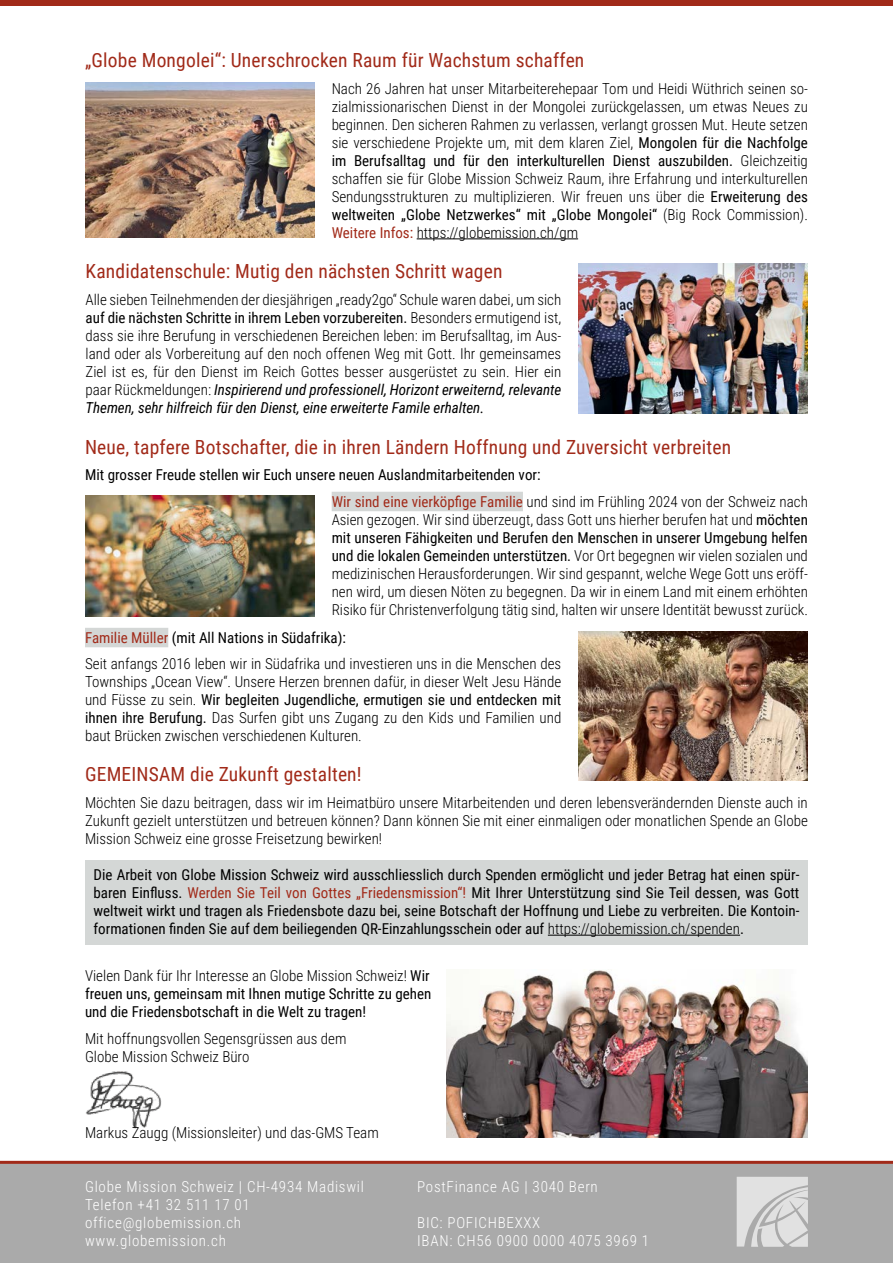
<style>
.page{position:relative;width:893px;height:1263px;background:#fff}
.page>*{position:absolute;margin:0;border:0;box-sizing:border-box;transform-origin:0 0}
.Titel_2{font:19.5px "Roboto Condensed";letter-spacing:.01em;color:#a12a19}
.Lauftext{font:300 15px/18px "Roboto Condensed";color:#000;text-align:justify}
.Lauftext-2{font:15px/18px "Roboto Condensed";color:#000;text-align:justify}
.t1{font:300 15px/18px "Roboto Condensed";letter-spacing:.05em;color:#fff}
.Lauftext_-_Links{font:15px/18px "Roboto Condensed";color:#000;text-align:justify}
.Lauftext_-_Links-2{font:300 15px/18px "Roboto Condensed";color:#000}
.s1{font-weight:400}
.s2{font-weight:400;color:#a12a19}
.s3{font-weight:400;font-style:italic}
.s4{color:#a12a19}
.s5{font-weight:300}
</style>
<div class="page">
<div style="left:0;top:1160px;width:893px;height:103px;background:#aaa"></div>
<svg style="left:737px;top:1177px;width:71px;height:70px"></svg>
<div style="left:0;top:0;width:893px;height:6px;background:#a12a19"></div>
<hr style="left:417px;top:238px;width:161px;height:1px;background:#000">
<div style="left:332px;top:492px;width:191px;height:19px;background:#d4d7d6"></div>
<img style="left:85px;top:83px;width:230px;height:154px">
<div style="left:85px;top:860px;width:723px;height:84px;background:#d4d7d6"></div>
<hr style="left:548px;top:935px;width:192px;height:1px;background:#000">
<img style="left:86px;top:1071px;width:76px;height:58px">
<img style="left:578px;top:264px;width:230px;height:149px">
<img style="left:85px;top:496px;width:230px;height:120px">
<div style="left:85px;top:628px;width:83px;height:19px;background:#d4d7d6"></div>
<img style="left:578px;top:632px;width:230px;height:149px">
<img style="left:446px;top:970px;width:362px;height:168px">
<p class="Titel_2" style="left:85px;top:47px;width:501px">„Globe Mongolei“: Unerschrocken Raum für Wachstum schaffen</p>
<p class="Lauftext" style="left:332px;top:79px;width:478px">Nach 26 Jahren hat unser Mitarbeiterehepaar Tom und Heidi Wüthrich seinen so&shy;zialmissionarischen Dienst in der Mongolei zurückgelassen, um etwas Neues zu beginnen. Den sicheren Rahmen zu verlassen, verlangt grossen Mut. Heute setzen sie verschiedene Projekte um, mit dem klaren Ziel, <span class="s1">Mongolen für die Nachfolge im Berufsalltag und für den interkulturellen Dienst auszubilden.</span> Gleichzeitig schaffen sie für Globe Mission Schweiz Raum, ihre Erfahrung und interkulturellen Sendungsstrukturen zu multiplizieren. Wir freuen uns über die <span class="s1">Erweiterung des weltweiten „Globe Netzwerkes“ mit „Globe Mongolei“</span> (Big Rock Commission).<br><span class="s2">Weitere Infos:</span> https://globemission.ch/gm</p>
<p class="Titel_2" style="left:86px;top:258px;width:418px">Kandidatenschule: Mutig den nächsten Schritt wagen</p>
<p class="Lauftext" style="left:86px;top:290px;width:477px">Alle sieben Teilnehmenden der diesjährigen „ready2go“ Schule waren dabei, um sich <span class="s1">auf die nächsten Schritte in ihrem Leben vorzubereiten.</span> Besonders ermutigend ist, dass sie ihre Berufung in verschiedenen Bereichen leben: im Berufsalltag, im Aus&shy;land oder als Vorbereitung auf den noch offenen Weg mit Gott. Ihr gemeinsames Ziel ist es, für den Dienst im Reich Gottes besser ausgerüstet zu sein. Hier ein paar Rückmeldungen: <span class="s3">Inspirierend und professionell, Horizont erweiternd, relevante Themen, sehr hilfreich für den Dienst, eine erweiterte Famile erhalten.</span></p>
<p class="Titel_2" style="left:85px;top:433px;width:648px">Neue, tapfere Botschafter, die in ihren Ländern Hoffnung und Zuversicht verbreiten</p>
<p class="Lauftext-2" style="left:85px;top:465px;width:457px">Mit grosser Freude stellen wir Euch unsere neuen Auslandmitarbeitenden vor:</p>
<p class="Lauftext" style="left:332px;top:492px;width:478px"><span class="s2">Wir sind eine vierköpfige Familie</span> und sind im Frühling 2024 von der Schweiz nach Asien gezogen. Wir sind überzeugt, dass Gott uns hierher berufen hat und <span class="s1">möchten mit unseren Fähigkeiten und Berufen den Menschen in unserer Umgebung helfen und die lokalen Gemeinden unterstützen.</span> Vor Ort begegnen wir vielen sozialen und medizinischen Herausforderungen. Wir sind gespannt, welche Wege Gott uns eröff&shy;nen wird, um diesen Nöten zu begegnen. Da wir in einem Land mit einem erhöhten Risiko für Christenverfolgung tätig sind, halten wir unsere Identität bewusst zurück.</p>
<p class="Lauftext-2" style="left:85px;top:628px;width:263px"><span class="s4">Familie Müller</span> (mit All Nations in Südafrika):</p>
<p class="Lauftext" style="left:85px;top:654px;width:478px">Seit anfangs 2016 leben wir in Südafrika und investieren uns in die Menschen des Townships „Ocean View“. Unsere Herzen brennen dafür, in dieser Welt Jesu Hände und Füsse zu sein. <span class="s1">Wir begleiten Jugendliche, ermutigen sie und entdecken mit ihnen ihre Berufung.</span> Das Surfen gibt uns Zugang zu den Kids und Familien und baut Brücken zwischen verschiedenen Kulturen.</p>
<p class="Titel_2" style="left:85px;top:761px;width:278px">GEMEINSAM die Zukunft gestalten!</p>
<p class="Lauftext" style="left:85px;top:793px;width:724px">Möchten Sie dazu beitragen, dass wir im Heimatbüro unsere Mitarbeitenden und deren lebensverändernden Dienste auch in Zukunft gezielt unterstützen und betreuen können? Dann können Sie mit einer einmaligen oder monatlichen Spende an Globe Mission Schweiz eine grosse Freisetzung bewirken!</p>
<p class="Lauftext-2" style="left:94px;top:865px;width:707px">Die Arbeit von Globe Mission Schweiz wird ausschliesslich durch Spenden ermöglicht und jeder Betrag hat einen spür&shy;baren Einfluss. <span class="s4">Werden Sie Teil von Gottes „Friedensmission“!</span> Mit Ihrer Unterstützung sind Sie Teil dessen, was Gott weltweit wirkt und tragen als Friedensbote dazu bei, seine Botschaft der Hoffnung und Liebe zu verbreiten. Die Kontoin&shy;formationen finden Sie auf dem beiliegenden QR-Einzahlungsschein oder auf <span class="s5">https://globemission.ch/spenden</span>.</p>
<p class="Lauftext_-_Links" style="left:85px;top:966px;width:348px"><span class="s5">Vielen Dank für Ihr Interesse an Globe Mission Schweiz!</span> Wir freuen uns, gemeinsam mit Ihnen mutige Schritte zu gehen und die Friedensbotschaft in die Welt zu tragen!</p>
<p class="Lauftext_-_Links-2" style="left:85px;top:1029px;width:263px">Mit hoffnungsvollen Segensgrüssen aus dem<br>Globe Mission Schweiz Büro</p>
<p class="Lauftext" style="left:85px;top:1123px;width:295px">Markus Zaugg (Missionsleiter) und das-GMS Team</p>
<p class="t1" style="left:85px;top:1177px;width:281px">Globe Mission Schweiz | CH-4934 Madiswil<br>Telefon +41 32 511 17 01 office@globemission.ch www.globemission.ch</p>
<p class="t1" style="left:417px;top:1177px;width:182px">PostFinance AG | 3040 Bern</p>
<p class="t1" style="left:417px;top:1213px;width:233px">BIC: POFICHBEXXX<br>IBAN: CH56 0900 0000 4075 3969 1</p>
</div>
